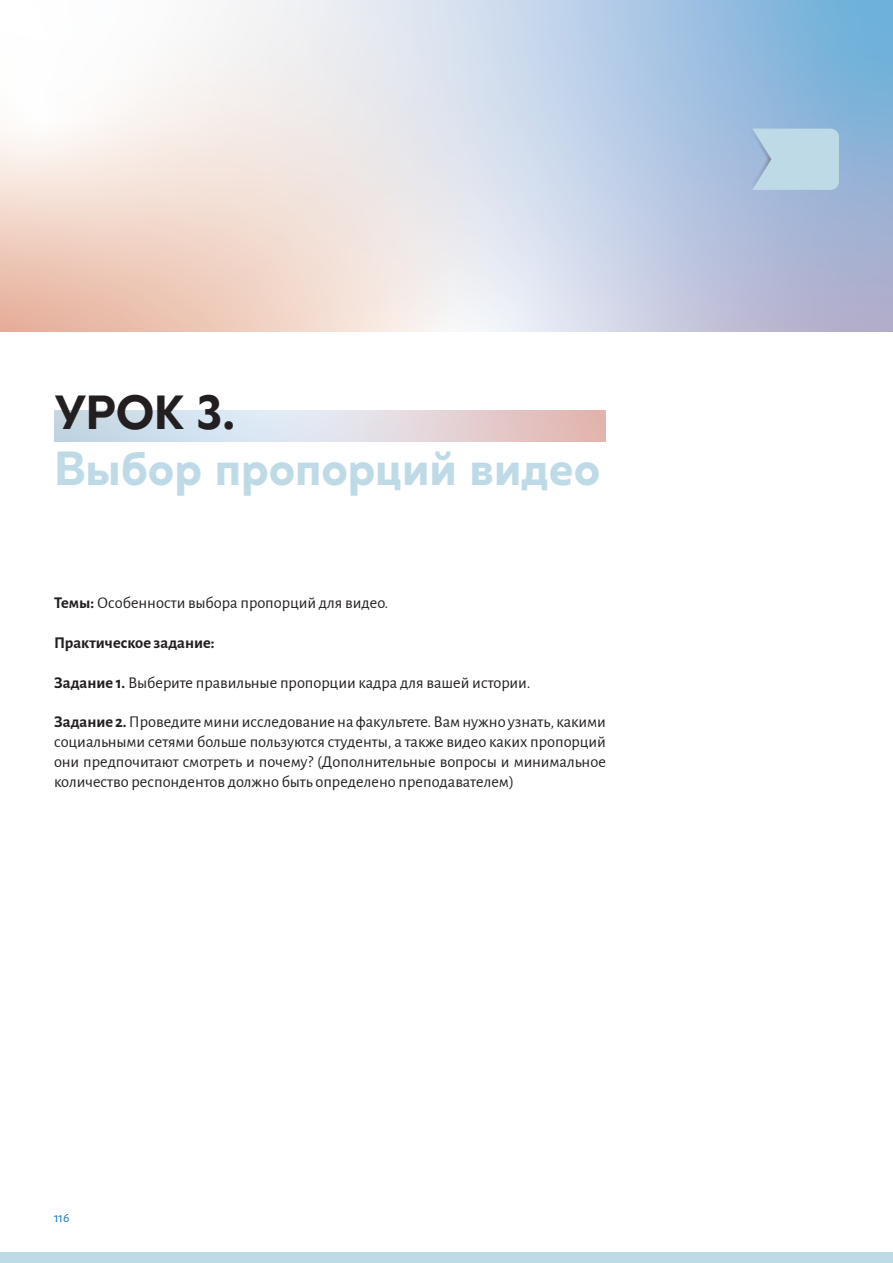
<style>
.page{position:relative;width:893px;height:1263px;background:#fff}
.page>*{position:absolute;margin:0;border:0;box-sizing:border-box;transform-origin:0 0}
.t1{font:700 46.5px "Grava";color:#bfdae7}
.t2{font:700 46.5px "Grava";color:#231f20}
.Basic{font:16.5px/19.8px "Alegreya Sans";color:#231f20;text-align:justify}
.Basic-2{font:700 16.5px "Alegreya Sans";color:#231f20}
.Basic-3{font:13.5px "Alegreya Sans";color:#127ac2}
.s1{font-weight:700}
</style>
<div class="page">
<svg style="left:0;top:0;width:893px;height:331px;background:#d4d7e1"></svg>
<svg style="left:54px;top:410px;width:552px;height:31px;background:#dbd7de"></svg>
<svg style="left:748px;top:129px;width:91px;height:61px;background:#b9d4e4"></svg>
<div style="left:0;top:1252px;width:893px;height:11px;background:#bfdae7"></div>
<p class="t2" style="left:54px;top:384px;width:182px">УРОК 3.</p>
<p class="t1" style="left:54px;top:439px;width:548px">Выбор пропорций видео</p>
<p class="Basic" style="left:54px;top:592px;width:336px"><span class="s1">Темы:</span> Особенности выбора пропорций для видео.</p>
<p class="Basic-2" style="left:54px;top:631px;width:162px">Практическое задание:</p>
<p class="Basic" style="left:54px;top:672px;width:478px"><span class="s1">Задание 1.</span> Выберите правильные пропорции кадра для вашей истории.</p>
<p class="Basic" style="left:54px;top:711px;width:553px"><span class="s1">Задание 2.</span> Проведите мини исследование на факультете. Вам нужно узнать, какими социальными сетями больше пользуются студенты, а также видео каких пропорций они предпочитают смотреть и почему? (Дополнительные вопросы и минимальное количество респондентов должно быть определено преподавателем)</p>
<p class="Basic-3" style="left:54px;top:1209px;width:17px">116</p>
</div>
